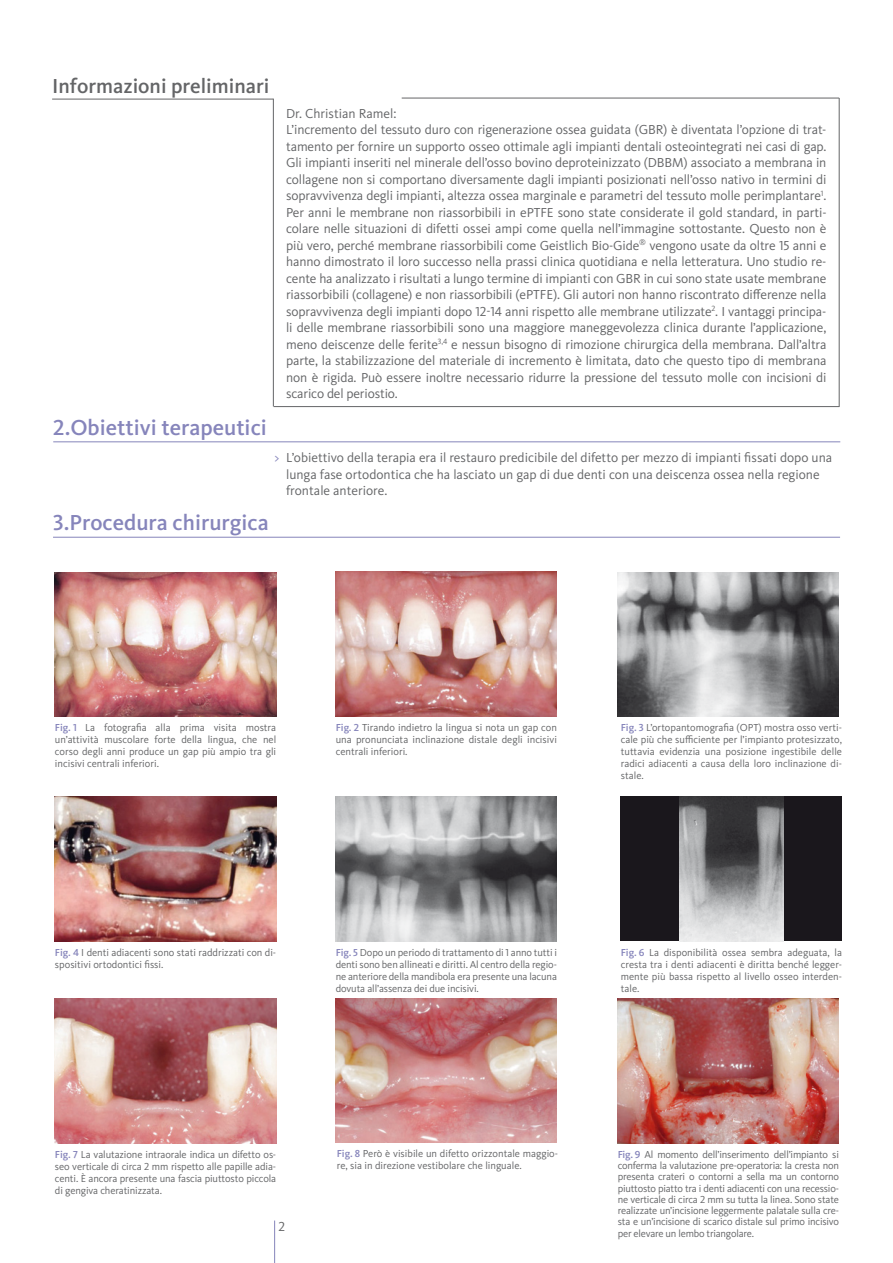
<style>
.page{position:relative;width:893px;height:1263px;background:#fff}
.page>*{position:absolute;margin:0;border:0;box-sizing:border-box;transform-origin:0 0}
.t1{font:500 22.5px "Kievit OT";color:#8685bb}
.t2{font:500 21px "Kievit OT";color:#646567}
.t3{font:13.5px/16.5px "Kievit OT";letter-spacing:-.01em;color:#646567}
.t4{font:10.5px/12px "Kievit OT";color:#646567;text-align:justify}
.s1{color:#8685bb}
.s2{font-weight:500;color:#8685bb}
</style>
<div class="page">
<hr style="left:274px;top:1221px;width:1px;height:42px;background:#8685bb">
<hr style="left:52px;top:99px;width:221px;height:1px;background:#646567">
<hr style="left:273px;top:99px;width:1px;height:307px;background:#646567">
<hr style="left:273px;top:406px;width:566px;height:1px;background:#646567">
<hr style="left:838px;top:98px;width:1px;height:309px;background:#646567">
<hr style="left:401px;top:98px;width:438px;height:1px;background:#646567">
<hr style="left:53px;top:441px;width:787px;height:1px;background:#8685bb">
<hr style="left:53px;top:537px;width:787px;height:1px;background:#8685bb">
<img style="left:55px;top:572px;width:221px;height:145px">
<img style="left:336px;top:572px;width:221px;height:144px">
<img style="left:55px;top:797px;width:221px;height:145px">
<img style="left:336px;top:797px;width:221px;height:145px">
<img style="left:55px;top:999px;width:221px;height:144px">
<img style="left:617px;top:999px;width:221px;height:144px">
<img style="left:617px;top:572px;width:221px;height:145px">
<img style="left:335px;top:998px;width:221px;height:145px">
<div style="left:620px;top:796px;width:222px;height:145px;background:#1a171c"></div>
<img style="left:679px;top:797px;width:104px;height:145px">
<h2 class="t2" style="left:52px;top:78px;width:219px">Informazioni preliminari</h2>
<h1 class="t1" style="left:53px;top:419px;width:215px">2.Obiettivi terapeutici</h1>
<p class="t3" style="left:286px;top:106px;width:542px">Dr. Christian Ramel:<br>L’incremento del tessuto duro con rigenerazione ossea guidata (GBR) è diventata l’opzione di trat&shy;tamento per fornire un supporto osseo ottimale agli impianti dentali osteointegrati nei casi di gap.<br>Gli impianti inseriti nel minerale dell’osso bovino deproteinizzato (DBBM) associato a membrana in collagene non si comportano diversamente dagli impianti posizionati nell’osso nativo in termini di sopravvivenza degli impianti, altezza ossea marginale e parametri del tessuto molle perimplantare<sup>1</sup>.<br>Per anni le membrane non riassorbibili in ePTFE sono state considerate il gold standard, in parti&shy;colare nelle situazioni di difetti ossei ampi come quella nell’immagine sottostante. Questo non è più vero, perché membrane riassorbibili come Geistlich Bio-Gide<sup>®</sup> vengono usate da oltre 15 anni e hanno dimostrato il loro successo nella prassi clinica quotidiana e nella letteratura. Uno studio re&shy;cente ha analizzato i risultati a lungo termine di impianti con GBR in cui sono state usate membrane riassorbibili (collagene) e non riassorbibili (ePTFE). Gli autori non hanno riscontrato differenze nella sopravvivenza degli impianti dopo 12-14 anni rispetto alle membrane utilizzate<sup>2</sup>. I vantaggi principa&shy;li delle membrane riassorbibili sono una maggiore maneggevolezza clinica durante l’applicazione, meno deiscenze delle ferite<sup>3,4</sup> e nessun bisogno di rimozione chirurgica della membrana. Dall’altra parte, la stabilizzazione del materiale di incremento è limitata, dato che questo tipo di membrana non è rigida. Può essere inoltre necessario ridurre la pressione del tessuto molle con incisioni di scarico del periostio.</p>
<p class="t3" style="left:286px;top:451px;width:547px;text-indent:-12px"><span class="s1">&gt;</span> L’obiettivo della terapia era il restauro predicibile del difetto per mezzo di impianti fissati dopo una lunga fase ortodontica che ha lasciato un gap di due denti con una deiscenza ossea nella regione frontale anteriore.</p>
<h1 class="t1" style="left:53px;top:514px;width:217px">3.Procedura chirurgica</h1>
<p class="t4" style="left:55px;top:722px;width:223px"><span class="s2">Fig. 1</span> La fotografia alla prima visita mostra un’attività muscolare forte della lingua, che nel corso degli anni produce un gap più ampio tra gli incisivi centrali inferiori.</p>
<p class="t4" style="left:336px;top:722px;width:223px"><span class="s2">Fig. 2</span> Tirando indietro la lingua si nota un gap con una pronunciata inclinazione distale degli incisivi centrali inferiori.</p>
<p class="t4" style="left:620px;top:722px;width:223px"><span class="s2">Fig. 3</span> L’ortopantomografia (OPT) mostra osso verti&shy;cale più che sufficiente per l’impianto protesizzato, tuttavia evidenzia una posizione ingestibile delle radici adiacenti a causa della loro inclinazione di&shy;stale.</p>
<p class="t4" style="left:55px;top:947px;width:223px"><span class="s2">Fig. 4</span> I denti adiacenti sono stati raddrizzati con di&shy;spositivi ortodontici fissi.</p>
<p class="t4" style="left:336px;top:947px;width:223px"><span class="s2">Fig. 5</span> Dopo un periodo di trattamento di 1 anno tutti i denti sono ben allineati e diritti. Al centro della regio&shy;ne anteriore della mandibola era presente una lacuna dovuta all’assenza dei due incisivi.</p>
<p class="t4" style="left:620px;top:948px;width:223px"><span class="s2">Fig. 6</span> La disponibilità ossea sembra adeguata, la cresta tra i denti adiacenti è diritta benché legger&shy;mente più bassa rispetto al livello osseo interden&shy;tale.</p>
<p class="t4" style="left:55px;top:1149px;width:223px"><span class="s2">Fig. 7</span> La valutazione intraorale indica un difetto os&shy;seo verticale di circa 2 mm rispetto alle papille adia&shy;centi. È ancora presente una fascia piuttosto piccola di gengiva cheratinizzata.</p>
<p class="t4" style="left:337px;top:1149px;width:223px"><span class="s2">Fig. 8</span> Però è visibile un difetto orizzontale maggio&shy;re, sia in direzione vestibolare che linguale.</p>
<p class="t4" style="left:617px;top:1150px;width:223px;line-height:11.2px"><span class="s2">Fig. 9</span> Al momento dell’inserimento dell’impianto si conferma la valutazione pre-operatoria: la cresta non presenta crateri o contorni a sella ma un contorno piuttosto piatto tra i denti adiacenti con una recessio&shy;ne verticale di circa 2 mm su tutta la linea. Sono state realizzate un’incisione leggermente palatale sulla cre&shy;sta e un’incisione di scarico distale sul primo incisivo per elevare un lembo triangolare.</p>
<p class="t3" style="left:278px;top:1219px;width:8px">2</p>
</div>
